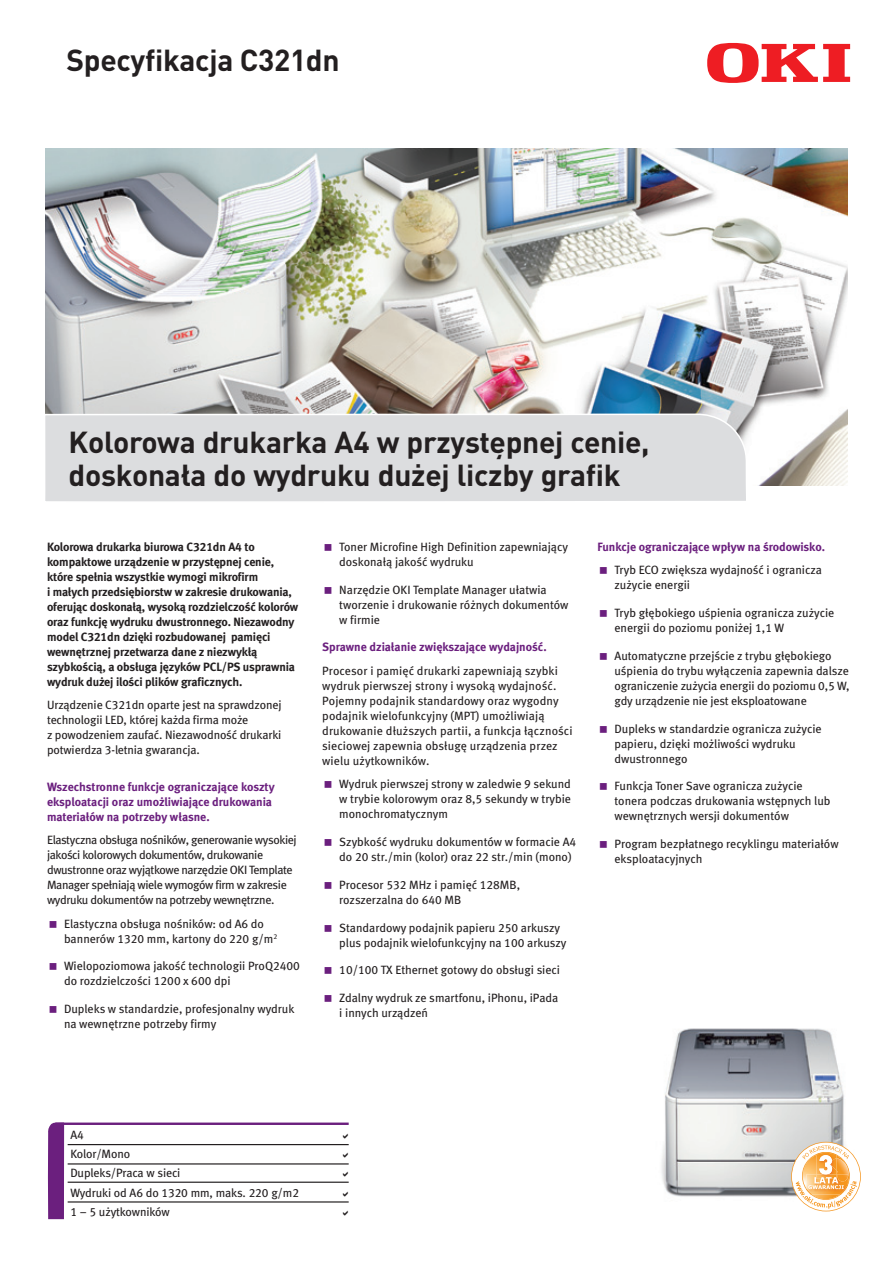
<style>
.page{position:relative;width:893px;height:1263px;background:#fff}
.page>*{position:absolute;margin:0;border:0;box-sizing:border-box;transform-origin:0 0}
.t1{font:700 30px/33px "DIN Pro";letter-spacing:-.01em;color:#231f20}
.t2{font:12px/15px "Meta Book CELF";color:#231f20}
.t3{font:12px/15px "Meta Bold CELF";letter-spacing:-.01em;color:#231f20}
.t4{font:12px/15px "Meta Book CELF";letter-spacing:-.03em;color:#231f20}
.t5{font:12px/15px "Meta Bold CELF";letter-spacing:-.005em;color:#6b1f7e}
</style>
<div class="page">
<img style="left:661px;top:1028px;width:183px;height:184px">
<img style="left:45px;top:149px;width:802px;height:337px">
<svg style="left:707px;top:43px;width:143px;height:40px"></svg>
<div style="left:45px;top:413px;width:703px;height:89px;background:#dcdddf"></div>
<svg style="left:791px;top:1142px;width:70px;height:69px"></svg>
<div style="left:48px;top:1122px;width:16px;height:97px;background:#6b1f7e"></div>
<hr style="left:55px;top:1122px;width:294px;height:3px;background:#6b1f7e">
<hr style="left:68px;top:1144px;width:281px;height:1px;background:#231f20">
<hr style="left:68px;top:1163px;width:281px;height:1px;background:#231f20">
<hr style="left:68px;top:1181px;width:281px;height:2px;background:#231f20">
<hr style="left:68px;top:1201px;width:281px;height:1px;background:#231f20">
<h1 class="t1" style="left:66px;top:43px;width:275px">Specyfikacja C321dn</h1>
<h1 class="t1" style="left:69px;top:424px;width:583px">Kolorowa drukarka A4 w przystępnej cenie, doskonała do wydruku dużej liczby grafik</h1>
<p class="t3" style="left:47px;top:539px;width:253px">Kolorowa drukarka biurowa C321dn A4 to kompaktowe urządzenie w przystępnej cenie, które spełnia wszystkie wymogi mikrofirm<br>i małych przedsiębiorstw w zakresie drukowania, oferując doskonałą, wysoką rozdzielczość kolorów oraz funkcję wydruku dwustronnego. Niezawodny model C321dn dzięki rozbudowanej pamięci wewnętrznej przetwarza dane z niezwykłą szybkością, a obsługa języków PCL/PS usprawnia wydruk dużej ilości plików graficznych.</p>
<p class="t2" style="left:47px;top:697px;width:236px">Urządzenie C321dn oparte jest na sprawdzonej technologii LED, której każda firma może<br>z powodzeniem zaufać. Niezawodność drukarki potwierdza 3-letnia gwarancja.</p>
<p class="t5" style="left:47px;top:779px;width:229px">Wszechstronne funkcje ograniczające koszty eksploatacji oraz umożliwiające drukowania materiałów na potrzeby własne.</p>
<p class="t4" style="left:47px;top:832px;width:251px">Elastyczna obsługa nośników, generowanie wysokiej jakości kolorowych dokumentów, drukowanie dwustronne oraz wyjątkowe narzędzie OKI Template Manager spełniają wiele wymogów firm w zakresie wydruku dokumentów na potrzeby wewnętrzne.</p>
<p class="t2" style="left:64px;top:916px;width:215px">Elastyczna obsługa nośników: od A6 do bannerów 1320 mm, kartony do 220 g/m<sup>2</sup></p>
<p class="t2" style="left:64px;top:958px;width:237px">Wielopoziomowa jakość technologii ProQ2400 do rozdzielczości 1200 x 600 dpi</p>
<p class="t2" style="left:64px;top:1001px;width:232px">Dupleks w standardzie, profesjonalny wydruk na wewnętrzne potrzeby firmy</p>
<p class="t2" style="left:339px;top:539px;width:230px">Toner Microfine High Definition zapewniający doskonałą jakość wydruku</p>
<p class="t2" style="left:339px;top:582px;width:231px">Narzędzie OKI Template Manager ułatwia tworzenie i drukowanie różnych dokumentów w firmie</p>
<p class="t5" style="left:322px;top:639px;width:226px">Sprawne działanie zwiększające wydajność.</p>
<p class="t2" style="left:322px;top:663px;width:252px">Procesor i pamięć drukarki zapewniają szybki wydruk pierwszej strony i wysoką wydajność.<br>Pojemny podajnik standardowy oraz wygodny podajnik wielofunkcyjny (MPT) umożliwiają drukowanie dłuższych partii, a funkcja łączności sieciowej zapewnia obsługę urządzenia przez wielu użytkowników.</p>
<p class="t2" style="left:339px;top:776px;width:233px;text-align:justify">Wydruk pierwszej strony w zaledwie 9 sekund w trybie kolorowym oraz 8,5 sekundy w trybie monochromatycznym</p>
<p class="t2" style="left:339px;top:834px;width:238px">Szybkość wydruku dokumentów w formacie A4 do 20 str./min (kolor) oraz 22 str./min (mono)</p>
<p class="t2" style="left:339px;top:877px;width:182px">Procesor 532 MHz i pamięć 128MB, rozszerzalna do 640 MB</p>
<p class="t2" style="left:339px;top:920px;width:229px">Standardowy podajnik papieru 250 arkuszy plus podajnik wielofunkcyjny na 100 arkuszy</p>
<p class="t2" style="left:339px;top:962px;width:222px">10/100 TX Ethernet gotowy do obsługi sieci</p>
<p class="t2" style="left:339px;top:990px;width:220px">Zdalny wydruk ze smartfonu, iPhonu, iPada i innych urządzeń</p>
<p class="t5" style="left:597px;top:539px;width:229px">Funkcje ograniczające wpływ na środowisko.</p>
<p class="t2" style="left:614px;top:562px;width:209px">Tryb ECO zwiększa wydajność i ogranicza zużycie energii</p>
<p class="t2" style="left:614px;top:605px;width:221px">Tryb głębokiego uśpienia ogranicza zużycie energii do poziomu poniżej 1,1 W</p>
<p class="t2" style="left:614px;top:648px;width:237px">Automatyczne przejście z trybu głębokiego uśpienia do trybu wyłączenia zapewnia dalsze ograniczenie zużycia energii do poziomu 0,5 W, gdy urządzenie nie jest eksploatowane</p>
<p class="t2" style="left:614px;top:721px;width:209px">Dupleks w standardzie ogranicza zużycie papieru, dzięki możliwości wydruku dwustronnego</p>
<p class="t2" style="left:614px;top:778px;width:217px">Funkcja Toner Save ogranicza zużycie tonera podczas drukowania wstępnych lub wewnętrznych wersji dokumentów</p>
<p class="t2" style="left:614px;top:836px;width:226px">Program bezpłatnego recyklingu materiałów eksploatacyjnych</p>
<p class="t2" style="left:70px;top:1125px;width:230px;line-height:19.2px">A4<br>Kolor/Mono<br>Dupleks/Praca w sieci<br>Wydruki od A6 do 1320 mm, maks. 220 g/m2<br>1 – 5 użytkowników</p>
</div>
